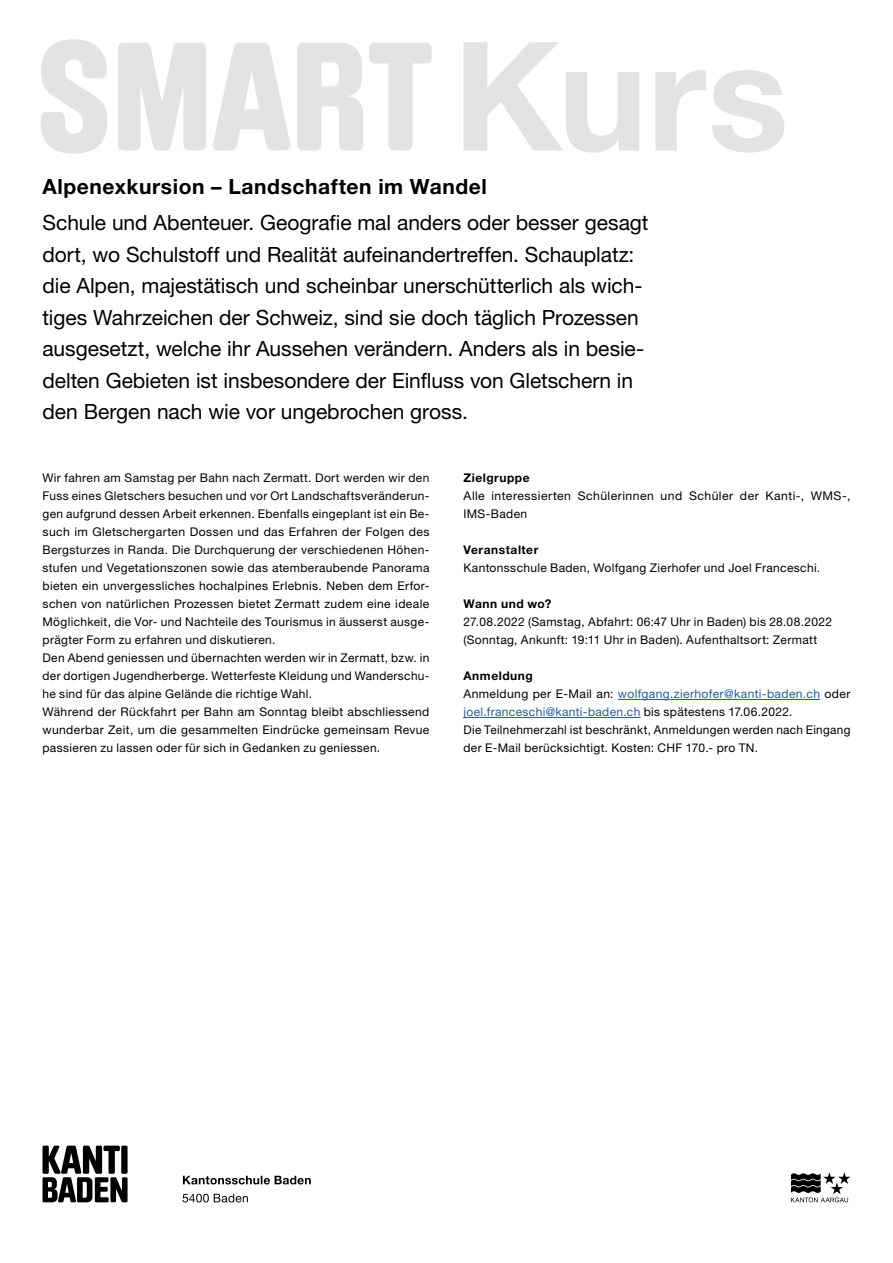
<style>
.page{position:relative;width:893px;height:1263px;background:#fff}
.page>*{position:absolute;margin:0;border:0;box-sizing:border-box;transform-origin:0 0}
.t1{font:21px/31.5px "Helvetica Neue LT Pro";letter-spacing:-.005em;color:#000}
.t2{font:700 21px "Helvetica Neue LT Pro";letter-spacing:.025em;color:#000}
.t3{font:12px/18px "Helvetica Neue LT Pro";letter-spacing:.03em;color:#000}
.t4{font:700 12px "Helvetica Neue LT Pro";letter-spacing:.045em;color:#000}
.s1{font-weight:700}
.s2{color:#275b9b}
</style>
<div class="page">
<svg style="left:182px;top:1194px;width:66px;height:8px"></svg>
<svg style="left:183px;top:1176px;width:128px;height:8px"></svg>
<svg style="left:791px;top:1172px;width:59px;height:30px"></svg>
<svg style="left:43px;top:1145px;width:85px;height:57px"></svg>
<svg style="left:41px;top:39px;width:391px;height:115px"></svg>
<svg style="left:463px;top:42px;width:321px;height:111px"></svg>
<hr style="left:618px;top:699px;width:202px;height:1px;background:#275b9b">
<hr style="left:463px;top:717px;width:177px;height:1px;background:#275b9b">
<h1 class="t2" style="left:43px;top:173px;width:446px">Alpenexkursion – Landschaften im Wandel</h1>
<p class="t1" style="left:43px;top:206px;width:607px">Schule und Abenteuer. Geografie mal anders oder besser gesagt dort, wo Schulstoff und Realität aufeinandertreffen. Schauplatz: die Alpen, majestätisch und scheinbar unerschütterlich als wich&shy;tiges Wahrzeichen der Schweiz, sind sie doch täglich Prozessen ausgesetzt, welche ihr Aussehen verändern. Anders als in besie&shy;delten Gebieten ist insbesondere der Einfluss von Gletschern in den Bergen nach wie vor ungebrochen gross.</p>
<p class="t3" style="left:43px;top:469px;width:388px">Wir fahren am Samstag per Bahn nach Zermatt. Dort werden wir den Fuss eines Gletschers besuchen und vor Ort Landschaftsveränderun&shy;gen aufgrund dessen Arbeit erkennen. Ebenfalls eingeplant ist ein Be&shy;such im Gletschergarten Dossen und das Erfahren der Folgen des Bergsturzes in Randa. Die Durchquerung der verschiedenen Höhen&shy;stufen und Vegetationszonen sowie das atemberaubende Panorama bieten ein unvergessliches hochalpines Erlebnis. Neben dem Erfor&shy;schen von natürlichen Prozessen bietet Zermatt zudem eine ideale Möglichkeit, die Vor- und Nachteile des Tourismus in äusserst ausge&shy;prägter Form zu erfahren und diskutieren.<br>Den Abend geniessen und übernachten werden wir in Zermatt, bzw. in der dortigen Jugendherberge. Wetterfeste Kleidung und Wanderschu&shy;he sind für das alpine Gelände die richtige Wahl.<br>Während der Rückfahrt per Bahn am Sonntag bleibt abschliessend wunderbar Zeit, um die gesammelten Eindrücke gemeinsam Revue passieren zu lassen oder für sich in Gedanken zu geniessen.</p>
<p class="t4" style="left:463px;top:470px;width:68px">Zielgruppe</p>
<p class="t3" style="left:463px;top:487px;width:388px">Alle interessierten Schülerinnen und Schüler der Kanti-, WMS-,<br>IMS-Baden</p>
<p class="t4" style="left:463px;top:542px;width:76px">Veranstalter</p>
<p class="t3" style="left:463px;top:559px;width:358px">Kantonsschule Baden, Wolfgang Zierhofer und Joel Franceschi.</p>
<p class="t4" style="left:463px;top:596px;width:90px">Wann und wo?</p>
<p class="t3" style="left:463px;top:613px;width:370px">27.08.2022 (Samstag, Abfahrt: 06:47 Uhr in Baden) bis 28.08.2022 (Sonntag, Ankunft: 19:11 Uhr in Baden). Aufenthaltsort: Zermatt</p>
<p class="t3" style="left:463px;top:667px;width:388px"><span class="s1">Anmeldung<br></span>Anmeldung per E-Mail an: <span class="s2">wolfgang.zierhofer@kanti-baden.ch</span> oder <span class="s2">joel.franceschi@kanti-baden.ch</span> bis spätestens 17.06.2022.<br>Die Teilnehmerzahl ist beschränkt, Anmeldungen werden nach Eingang der E-Mail berücksichtigt. Kosten: CHF 170.- pro TN.</p>
</div>
